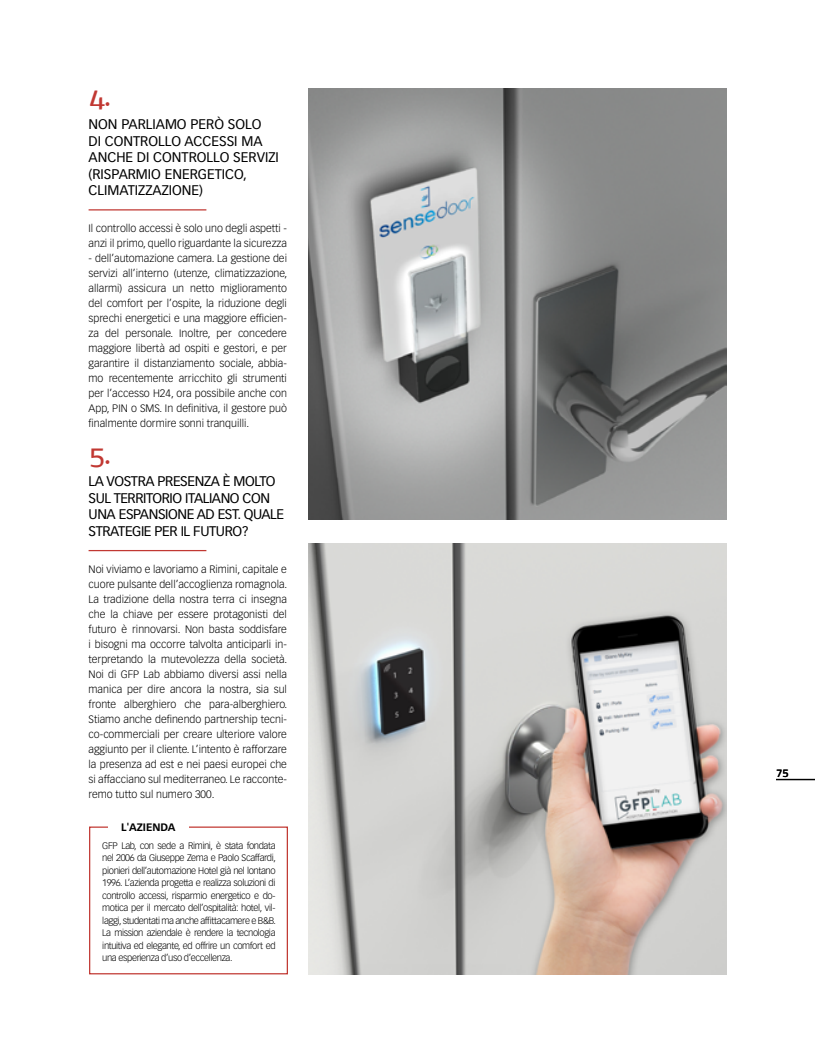
<style>
.page{position:relative;width:815px;height:1063px;background:#fff}
.page>*{position:absolute;margin:0;border:0;box-sizing:border-box;transform-origin:0 0}
.t1{font:600 27.5px "St Marie Pro";color:#c13832}
.t2{font:13.75px/16.5px "Vectora LT Std";color:#000}
.t3{font:13.75px/16.5px "Vectora LT Std";letter-spacing:-.03em;color:#000}
.t4{font:600 11.25px "Titillium";color:#000}
.t5{font:300 10.62px/15px "Vectora LT Std";color:#000;text-align:justify}
.t6{font:700 10.62px "Vectora LT Std";color:#000}
.t7{font:300 9.38px/12.5px "Vectora LT Std";letter-spacing:-.04em;color:#000;text-align:justify}
</style>
<div class="page">
<div style="left:89px;top:827px;width:199px;height:147px;border:1px solid #c13832"></div>
<div style="left:108px;top:814px;width:80px;height:25px;background:#fff"></div>
<hr style="left:89px;top:209px;width:117px;height:2px;background:#c13832">
<hr style="left:89px;top:550px;width:117px;height:1px;background:#c13832">
<img style="left:308px;top:89px;width:418px;height:431px">
<img style="left:308px;top:543px;width:418px;height:431px">
<hr style="left:776px;top:779px;width:39px;height:1px;background:#000">
<h1 class="t1" style="left:89px;top:78px;width:24px">4.</h1>
<p class="t2" style="left:89px;top:116px;width:192px">NON PARLIAMO PERÒ SOLO<br>DI CONTROLLO ACCESSI MA<br>ANCHE DI CONTROLLO SERVIZI (RISPARMIO ENERGETICO,<br>CLIMATIZZAZIONE)</p>
<p class="t5" style="left:89px;top:221px;width:200px">Il controllo accessi è solo uno degli aspetti - anzi il primo, quello riguardante la sicurezza</p>
<p class="t5" style="left:89px;top:251px;width:200px">- dell’automazione camera. La gestione dei servizi all’interno (utenze, climatizzazione, allarmi) assicura un netto miglioramento del comfort per l’ospite, la riduzione degli sprechi energetici e una maggiore efficien&shy;za del personale. Inoltre, per concedere maggiore libertà ad ospiti e gestori, e per garantire il distanziamento sociale, abbia&shy;mo recentemente arricchito gli strumenti per l’accesso H24, ora possibile anche con App, PIN o SMS. In definitiva, il gestore può finalmente dormire sonni tranquilli.</p>
<h1 class="t1" style="left:89px;top:437px;width:23px">5.</h1>
<p class="t3" style="left:89px;top:473px;width:197px">LA VOSTRA PRESENZA È MOLTO<br>SUL TERRITORIO ITALIANO CON<br>UNA ESPANSIONE AD EST. QUALE<br>STRATEGIE PER IL FUTURO?</p>
<p class="t5" style="left:89px;top:562px;width:200px">Noi viviamo e lavoriamo a Rimini, capitale e cuore pulsante dell’accoglienza romagnola.<br>La tradizione della nostra terra ci insegna che la chiave per essere protagonisti del futuro è rinnovarsi. Non basta soddisfare i bisogni ma occorre talvolta anticiparli in&shy;terpretando la mutevolezza della società.<br>Noi di GFP Lab abbiamo diversi assi nella manica per dire ancora la nostra, sia sul fronte alberghiero che para-alberghiero.<br>Stiamo anche definendo partnership tecni&shy;co-commerciali per creare ulteriore valore aggiunto per il cliente. L’intento è rafforzare la presenza ad est e nei paesi europei che si affacciano sul mediterraneo. Le racconte&shy;remo tutto sul numero 300.</p>
<p class="t6" style="left:121px;top:821px;width:56px">L'AZIENDA</p>
<p class="t7" style="left:102px;top:840px;width:175px">GFP Lab, con sede a Rimini, è stata fondata nel 2006 da Giuseppe Zema e Paolo Scaffardi, pionieri dell’automazione Hotel già nel lontano 1996. L’azienda progetta e realizza soluzioni di controllo accessi, risparmio energetico e do&shy;motica per il mercato dell’ospitalità: hotel, vil&shy;laggi, studentati ma anche affittacamere e B&amp;B.<br>La mission aziendale è rendere la tecnologia intuitiva ed elegante, ed offrire un comfort ed una esperienza d’uso d’eccellenza.</p>
<p class="t4" style="left:776px;top:765px;width:14px">75</p>
</div>
